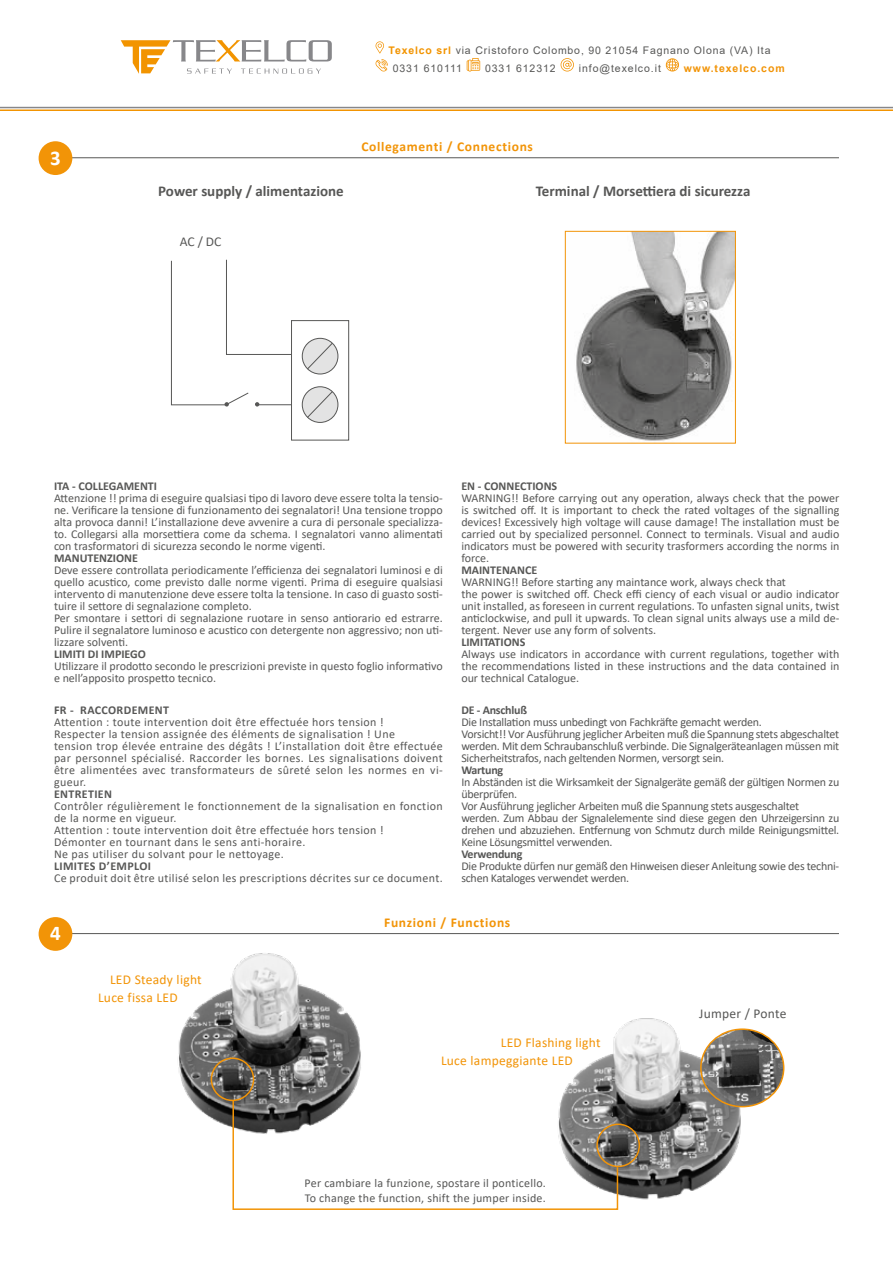
<style>
.page{position:relative;width:893px;height:1263px;background:#fff}
.page>*{position:absolute;margin:0;border:0;box-sizing:border-box;transform-origin:0 0}
.t1{font:700 21px "Calibri";color:#fff}
.t2{font:700 15px "Calibri";color:#575756}
.t3{font:13.5px/17.7px "Calibri";letter-spacing:.02em;color:#f29407}
.t4{font:700 13.5px "Calibri";letter-spacing:.05em;color:#f29407}
.t5{font:13.5px "Calibri";letter-spacing:.02em;color:#575756}
.t6{font:12px/12px "Calibri";color:#575756;text-align:justify}
.t7{font:12px/12px "Calibri";letter-spacing:-.02em;color:#575756}
.t8{font:12px/12px "Calibri";letter-spacing:.03em;color:#575756}
.t9{font:12px "Calibri";letter-spacing:.02em;color:#575756}
.t10{font:700 12px "Calibri";color:#575756}
.t11{font:700 12px "Calibri";letter-spacing:.03em;color:#575756}
.t12{font:700 12px "Calibri";letter-spacing:-.02em;color:#575756}
.t13{font:10.5px/18px "Arial";letter-spacing:.08em;color:#575756}
.t14{font:700 10.5px "Arial";letter-spacing:.09em;color:#f29407}
.s1{font-weight:700;color:#f29400}
</style>
<div class="page">
<svg style="left:121px;top:40px;width:211px;height:34px"></svg>
<svg style="left:376px;top:41px;width:8px;height:12px"></svg>
<svg style="left:375px;top:59px;width:13px;height:13px"></svg>
<svg style="left:467px;top:58px;width:13px;height:13px"></svg>
<svg style="left:561px;top:58px;width:13px;height:13px"></svg>
<svg style="left:666px;top:58px;width:13px;height:13px"></svg>
<hr style="left:0;top:107px;width:893px;height:1px;background:#87878a">
<hr style="left:0;top:109px;width:893px;height:2px;background:#f29400">
<div style="left:291px;top:320px;width:58px;height:120px;border:1px solid #575756"></div>
<svg style="left:302px;top:338px;width:36px;height:36px"></svg>
<div style="left:302px;top:338px;width:36px;height:36px;border:1px solid #575756;border-radius:50%"></div>
<svg style="left:302px;top:387px;width:36px;height:35px"></svg>
<div style="left:302px;top:386px;width:36px;height:37px;border:1px solid #575756;border-radius:50%"></div>
<svg style="left:306px;top:342px;width:27px;height:28px"></svg>
<svg style="left:306px;top:391px;width:27px;height:28px"></svg>
<svg style="left:171px;top:259px;width:121px;height:147px"></svg>
<hr style="left:51px;top:157px;width:788px;height:1px;background:#575756">
<hr style="left:51px;top:933px;width:788px;height:1px;background:#575756">
<div style="left:39px;top:141px;width:33px;height:34px;background:#f29407;border-radius:50%"></div>
<div style="left:39px;top:917px;width:33px;height:34px;background:#f29407;border-radius:50%"></div>
<img style="left:576px;top:233px;width:158px;height:208px">
<div style="left:565px;top:231px;width:171px;height:212px;border:1px solid #f29407"></div>
<img style="left:178px;top:953px;width:183px;height:174px">
<img style="left:561px;top:1018px;width:224px;height:182px">
<div style="left:211px;top:1057px;width:43px;height:44px;border:2px solid #f29407;border-radius:50%"></div>
<img style="left:701px;top:1029px;width:83px;height:78px">
<div style="left:700px;top:1028px;width:84px;height:79px;border:2px solid #f29407;border-radius:50%"></div>
<div style="left:596px;top:1123px;width:44px;height:44px;border:2px solid #f29407;border-radius:50%"></div>
<svg style="left:232px;top:1099px;width:387px;height:111px"></svg>
<h1 class="t1" style="left:50px;top:143px;width:12px">3</h1>
<p class="t13" style="left:393px;top:41px;width:379px;text-indent:-4px"><span class="s1">Texelco srl</span> via Cristoforo Colombo, 90 21054 Fagnano Olona (VA) Ita<br>0331 610111</p>
<p class="t13" style="left:485px;top:59px;width:72px">0331 612312</p>
<p class="t13" style="left:579px;top:59px;width:84px">info@texelco.it</p>
<p class="t14" style="left:684px;top:60px;width:102px">www.texelco.com</p>
<p class="t4" style="left:361px;top:137px;width:173px">Collegamenti / Connections</p>
<p class="t2" style="left:158px;top:181px;width:187px">Power supply / alimentazione</p>
<p class="t2" style="left:536px;top:181px;width:216px">Terminal / Morsettiera di sicurezza</p>
<p class="t5" style="left:180px;top:233px;width:43px">AC / DC</p>
<p class="t10" style="left:54px;top:478px;width:105px">ITA - COLLEGAMENTI</p>
<p class="t6" style="left:54px;top:492px;width:390px">Attenzione !! prima di eseguire qualsiasi tipo di lavoro deve essere tolta la tensio&shy;ne. Verificare la tensione di funzionamento dei segnalatori! Una tensione troppo alta provoca danni! L’installazione deve avvenire a cura di personale specializza&shy;to. Collegarsi alla morsettiera come da schema. I segnalatori vanno alimentati con trasformatori di sicurezza secondo le norme vigenti.</p>
<p class="t10" style="left:54px;top:550px;width:86px">MANUTENZIONE</p>
<p class="t6" style="left:54px;top:564px;width:390px;text-align:left">Deve essere controllata periodicamente l’efficienza dei segnalatori luminosi e di quello acustico, come previsto dalle norme vigenti. Prima di eseguire qualsiasi intervento di manutenzione deve essere tolta la tensione. In caso di guasto sosti&shy;tuire il settore di segnalazione completo.<br>Per smontare i settori di segnalazione ruotare in senso antiorario ed estrarre.<br>Pulire il segnalatore luminoso e acustico con detergente non aggressivo; non uti&shy;lizzare solventi.</p>
<p class="t10" style="left:54px;top:646px;width:93px">LIMITI DI IMPIEGO</p>
<p class="t6" style="left:54px;top:660px;width:390px">Utilizzare il prodotto secondo le prescrizioni previste in questo foglio informativo e nell’apposito prospetto tecnico.</p>
<p class="t11" style="left:54px;top:701px;width:117px">FR - RACCORDEMENT</p>
<p class="t8" style="left:54px;top:715px;width:390px">Attention : toute intervention doit être effectuée hors tension !<br>Respecter la tension assignée des éléments de signalisation ! Une<br>tension trop élevée entraine des dégâts ! L’installation doit être effectuée par personnel spécialisé. Raccorder les bornes. Les signalisations doivent être alimentées avec transformateurs de sûreté selon les normes en vi&shy;gueur.</p>
<p class="t11" style="left:54px;top:785px;width:60px">ENTRETIEN</p>
<p class="t8" style="left:54px;top:799px;width:390px">Contrôler régulièrement le fonctionnement de la signalisation en fonction de la norme en vigueur.<br>Attention : toute intervention doit être effectuée hors tension !<br>Démonter en tournant dans le sens anti-horaire.<br>Ne pas utiliser du solvant pour le nettoyage.</p>
<p class="t11" style="left:54px;top:857px;width:99px">LIMITES D’EMPLOI</p>
<p class="t8" style="left:54px;top:871px;width:390px">Ce produit doit être utilisé selon les prescriptions décrites sur ce document.</p>
<p class="t10" style="left:461px;top:478px;width:97px">EN - CONNECTIONS</p>
<p class="t6" style="left:461px;top:492px;width:380px">WARNING!! Before carrying out any operation, always check that the power is switched off. It is important to check the rated voltages of the signalling devices! Excessively high voltage will cause damage! The installation must be carried out by specialized personnel. Connect to terminals. Visual and audio indicators must be powered with security trasformers according the norms in force.</p>
<p class="t10" style="left:461px;top:562px;width:77px">MAINTENANCE</p>
<p class="t6" style="left:461px;top:576px;width:380px;text-align:left">WARNING!! Before starting any maintance work, always check that<br>the power is switched off. Check effi ciency of each visual or audio indicator unit installed, as foreseen in current regulations. To unfasten signal units, twist anticlockwise, and pull it upwards. To clean signal units always use a mild de&shy;tergent. Never use any form of solvents.</p>
<p class="t10" style="left:461px;top:634px;width:66px">LIMITATIONS</p>
<p class="t6" style="left:461px;top:648px;width:379px">Always use indicators in accordance with current regulations, together with the recommendations listed in these instructions and the data contained in our technical Catalogue.</p>
<p class="t12" style="left:461px;top:701px;width:67px">DE - Anschluß</p>
<p class="t7" style="left:461px;top:715px;width:379px">Die Installation muss unbedingt von Fachkräfte gemacht werden.<br>Vorsicht!! Vor Ausführung jeglicher Arbeiten muß die Spannung stets abgeschaltet werden. Mit dem Schraubanschluß verbinde. Die Signalgeräteanlagen müssen mit Sicherheitstrafos, nach geltenden Normen, versorgt sein.</p>
<p class="t12" style="left:461px;top:761px;width:43px">Wartung</p>
<p class="t7" style="left:461px;top:775px;width:379px">In Abständen ist die Wirksamkeit der Signalgeräte gemäß der gültigen Normen zu überprüfen.<br>Vor Ausführung jeglicher Arbeiten muß die Spannung stets ausgeschaltet werden. Zum Abbau der Signalelemente sind diese gegen den Uhrzeigersinn zu drehen und abzuziehen. Entfernung von Schmutz durch milde Reinigungsmittel.<br>Keine Lösungsmittel verwenden.</p>
<p class="t12" style="left:461px;top:845px;width:63px">Verwendung</p>
<p class="t7" style="left:461px;top:859px;width:379px">Die Produkte dürfen nur gemäß den Hinweisen dieser Anleitung sowie des techni&shy;schen Kataloges verwendet werden.</p>
<h1 class="t1" style="left:50px;top:919px;width:12px">4</h1>
<p class="t3" style="left:98px;top:970px;width:105px;text-indent:12px">LED Steady light<br>Luce fissa LED</p>
<p class="t4" style="left:384px;top:912px;width:128px">Funzioni / Functions</p>
<p class="t3" style="left:441px;top:1033px;width:161px;line-height:18.1px;text-indent:60px">LED Flashing light<br>Luce lampeggiante LED</p>
<p class="t9" style="left:305px;top:1175px;width:243px">Per cambiare la funzione, spostare il ponticello.</p>
<p class="t9" style="left:305px;top:1190px;width:243px">To change the function, shift the jumper inside.</p>
<p class="t5" style="left:699px;top:1004px;width:89px">Jumper / Ponte</p>
</div>
